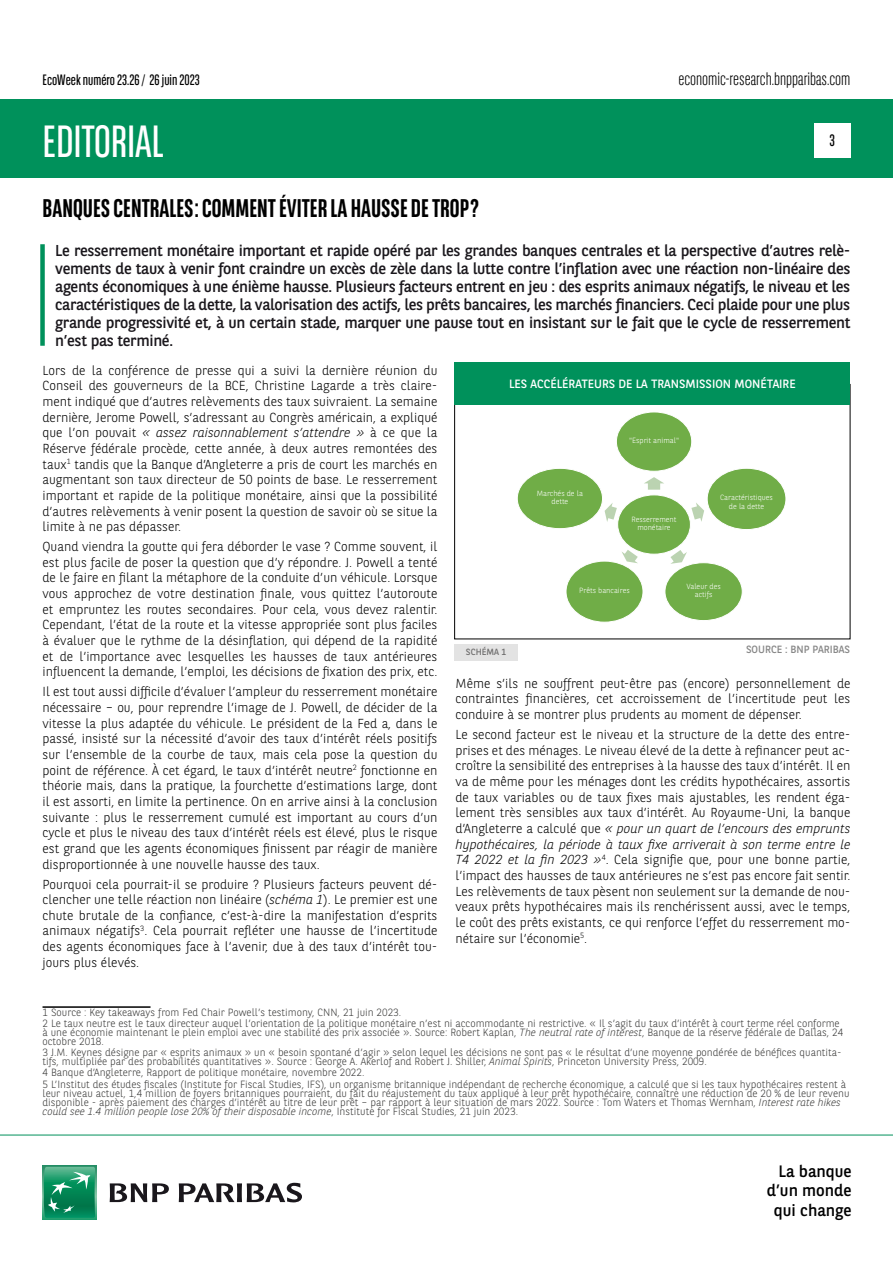
<style>
.page{position:relative;width:893px;height:1263px;background:#fff}
.page>*{position:absolute;margin:0;border:0;box-sizing:border-box;transform-origin:0 0}
.t1{font:45px "BNPP Sans Condensed";color:#fff}
.t2{font:700 25.5px "BNPP Sans Condensed";color:#000}
.t3{font:300 18px "BNPP Sans Condensed";color:#000}
.t4{font:16.5px/19.8px "BNPP Sans";color:#000;text-align:right}
.t5{font:16.5px "BNPP Sans Condensed";color:#000}
.t6{font:15.75px/18px "BNPP Sans";letter-spacing:-.02em;color:#1a171c;text-align:justify}
.t7{font:15px "BNPP Sans Condensed";color:#000}
.t8{font:300 13.05px/15.6px "BNPP Sans";color:#000;text-align:justify}
.t9{font:12px "BNPP Sans";color:#fff}
.t10{font:300 10.5px/9px "BNPP Sans";color:#3c3c3b}
.t11{font:10.5px "BNPP Sans";color:#878787}
.t12{font:9px "BNPP Sans";color:#706f6f}
.t13{font:300 7.5px/8.1px "BNPP Rounded";letter-spacing:-.005em;color:#fff;text-align:center}
.s1{font-style:italic}
</style>
<div class="page">
<div style="left:1px;top:99px;width:892px;height:78px;background:#00915b"></div>
<svg style="left:43px;top:1166px;width:53px;height:53px"></svg>
<svg style="left:44px;top:1167px;width:51px;height:51px;background:#26996e"></svg>
<svg style="left:110px;top:1183px;width:59px;height:19px"></svg>
<svg style="left:179px;top:1183px;width:123px;height:19px"></svg>
<hr style="left:0;top:1135px;width:893px;height:1px;background:#00915b">
<div style="left:814px;top:123px;width:36px;height:34px;background:#fff"></div>
<hr style="left:43px;top:1006px;width:108px;height:2px;background:#000">
<div style="left:40px;top:244px;width:5px;height:102px;background:#00915b"></div>
<div style="left:454px;top:644px;width:64px;height:16px;background:#e3e3e3"></div>
<div style="left:618px;top:495px;width:72px;height:59px;background:#70ad47;border-radius:50%"></div>
<div style="left:617px;top:495px;width:74px;height:59px;border:1px solid #fff;border-radius:50%"></div>
<svg style="left:644px;top:477px;width:20px;height:13px"></svg>
<div style="left:616px;top:412px;width:76px;height:59px;background:#70ad47;border-radius:50%"></div>
<div style="left:616px;top:412px;width:76px;height:59px;border:1px solid #fff;border-radius:50%"></div>
<svg style="left:690px;top:503px;width:14px;height:20px"></svg>
<div style="left:707px;top:468px;width:79px;height:61px;background:#70ad47;border-radius:50%"></div>
<div style="left:707px;top:468px;width:79px;height:62px;border:1px solid #fff;border-radius:50%"></div>
<svg style="left:667px;top:548px;width:23px;height:18px"></svg>
<div style="left:665px;top:563px;width:77px;height:57px;background:#70ad47;border-radius:50%"></div>
<div style="left:665px;top:562px;width:77px;height:59px;border:1px solid #fff;border-radius:50%"></div>
<svg style="left:622px;top:547px;width:19px;height:17px"></svg>
<div style="left:566px;top:561px;width:77px;height:61px;background:#70ad47;border-radius:50%"></div>
<div style="left:566px;top:561px;width:77px;height:61px;border:1px solid #fff;border-radius:50%"></div>
<svg style="left:604px;top:503px;width:14px;height:20px"></svg>
<div style="left:517px;top:468px;width:85px;height:61px;background:#70ad47;border-radius:50%"></div>
<div style="left:517px;top:468px;width:86px;height:61px;border:1px solid #fff;border-radius:50%"></div>
<div style="left:455px;top:362px;width:395px;height:43px;background:#00915b"></div>
<p class="t7" style="left:43px;top:70px;width:159px">EcoWeek numéro 23.26 / 26 juin 2023</p>
<h3 class="t3" style="left:678px;top:67px;width:174px">economic-research.bnpparibas.com</h3>
<h1 class="t1" style="left:43px;top:113px;width:123px">EDITORIAL</h1>
<h2 class="t2" style="left:43px;top:193px;width:438px">BANQUES CENTRALES : COMMENT ÉVITER LA HAUSSE DE TROP ?</h2>
<p class="t5" style="left:829px;top:130px;width:7px">3</p>
<p class="t6" style="left:55px;top:241px;width:797px">Le resserrement monétaire important et rapide opéré par les grandes banques centrales et la perspective d’autres relè&shy;vements de taux à venir font craindre un excès de zèle dans la lutte contre l’inflation avec une réaction non-linéaire des agents économiques à une énième hausse. Plusieurs facteurs entrent en jeu : des esprits animaux négatifs, le niveau et les caractéristiques de la dette, la valorisation des actifs, les prêts bancaires, les marchés financiers. Ceci plaide pour une plus grande progressivité et, à un certain stade, marquer une pause tout en insistant sur le fait que le cycle de resserrement n’est pas terminé.</p>
<p class="t8" style="left:43px;top:362px;width:396px">Lors de la conférence de presse qui a suivi la dernière réunion du Conseil des gouverneurs de la BCE, Christine Lagarde a très claire&shy;ment indiqué que d’autres relèvements des taux suivraient. La semaine dernière, Jerome Powell, s’adressant au Congrès américain, a expliqué que l’on pouvait <span class="s1">« assez raisonnablement s’attendre »</span> à ce que la Réserve fédérale procède, cette année, à deux autres remontées des taux<sup>1</sup> tandis que la Banque d’Angleterre a pris de court les marchés en augmentant son taux directeur de 50 points de base. Le resserrement important et rapide de la politique monétaire, ainsi que la possibilité d’autres relèvements à venir posent la question de savoir où se situe la limite à ne pas dépasser.</p>
<p class="t8" style="left:43px;top:538px;width:396px">Quand viendra la goutte qui fera déborder le vase ? Comme souvent, il est plus facile de poser la question que d’y répondre. J. Powell a tenté de le faire en filant la métaphore de la conduite d’un véhicule. Lorsque vous approchez de votre destination finale, vous quittez l’autoroute et empruntez les routes secondaires. Pour cela, vous devez ralentir.<br>Cependant, l’état de la route et la vitesse appropriée sont plus faciles à évaluer que le rythme de la désinflation, qui dépend de la rapidité et de l’importance avec lesquelles les hausses de taux antérieures influencent la demande, l’emploi, les décisions de fixation des prix, etc.</p>
<p class="t8" style="left:43px;top:683px;width:396px">Il est tout aussi difficile d’évaluer l’ampleur du resserrement monétaire nécessaire – ou, pour reprendre l’image de J. Powell, de décider de la vitesse la plus adaptée du véhicule. Le président de la Fed a, dans le passé, insisté sur la nécessité d’avoir des taux d’intérêt réels positifs sur l’ensemble de la courbe de taux, mais cela pose la question du point de référence. À cet égard, le taux d’intérêt neutre<sup>2</sup> fonctionne en théorie mais, dans la pratique, la fourchette d’estimations large, dont il est assorti, en limite la pertinence. On en arrive ainsi à la conclusion suivante : plus le resserrement cumulé est important au cours d’un cycle et plus le niveau des taux d’intérêt réels est élevé, plus le risque est grand que les agents économiques finissent par réagir de manière disproportionnée à une nouvelle hausse des taux.</p>
<p class="t8" style="left:43px;top:875px;width:396px">Pourquoi cela pourrait-il se produire ? Plusieurs facteurs peuvent dé&shy;clencher une telle réaction non linéaire (<span class="s1">schéma 1</span>). Le premier est une chute brutale de la confiance, c’est-à-dire la manifestation d’esprits animaux négatifs<sup>3</sup>. Cela pourrait refléter une hausse de l’incertitude des agents économiques face à l’avenir, due à des taux d’intérêt tou&shy;jours plus élevés.</p>
<p class="t9" style="left:509px;top:376px;width:288px">LES ACCÉLÉRATEURS DE LA TRANSMISSION MONÉTAIRE</p>
<p class="t13" style="left:629px;top:436px;width:52px">"Esprit animal"</p>
<p class="t13" style="left:537px;top:489px;width:48px">Marchés de la dette</p>
<p class="t13" style="left:720px;top:494px;width:54px">Caractéristiques de la dette</p>
<p class="t13" style="left:631px;top:515px;width:46px">Resserrement monétaire</p>
<p class="t13" style="left:686px;top:582px;width:36px">Valeur des actifs</p>
<p class="t13" style="left:579px;top:587px;width:52px">Prêts bancaires</p>
<p class="t11" style="left:746px;top:642px;width:106px">SOURCE : BNP PARIBAS</p>
<p class="t12" style="left:466px;top:646px;width:42px">SCHÉMA 1</p>
<p class="t8" style="left:455px;top:675px;width:396px">Même s’ils ne souffrent peut-être pas (encore) personnellement de contraintes financières, cet accroissement de l’incertitude peut les conduire à se montrer plus prudents au moment de dépenser.</p>
<p class="t8" style="left:455px;top:726px;width:396px">Le second facteur est le niveau et la structure de la dette des entre&shy;prises et des ménages. Le niveau élevé de la dette à refinancer peut ac&shy;croître la sensibilité des entreprises à la hausse des taux d’intérêt. Il en va de même pour les ménages dont les crédits hypothécaires, assortis de taux variables ou de taux fixes mais ajustables, les rendent éga&shy;lement très sensibles aux taux d’intérêt. Au Royaume-Uni, la banque d’Angleterre a calculé que <span class="s1">« pour un quart de l’encours des emprunts hypothécaires, la période à taux fixe arriverait à son terme entre le T4 2022 et la fin 2023 »</span><sup>4</sup>. Cela signifie que, pour une bonne partie, l’impact des hausses de taux antérieures ne s’est pas encore fait sentir.<br>Les relèvements de taux pèsent non seulement sur la demande de nou&shy;veaux prêts hypothécaires mais ils renchérissent aussi, avec le temps, le coût des prêts existants, ce qui renforce l’effet du resserrement mo&shy;nétaire sur l’économie<sup>5</sup>.</p>
<p class="t10" style="left:43px;top:1006px;width:799px;line-height:11.1px">1 Source : Key takeaways from Fed Chair Powell’s testimony, CNN, 21 juin 2023.<br>2 Le taux neutre est le taux directeur auquel l’orientation de la politique monétaire n’est ni accommodante ni restrictive. « Il s’agit du taux d’intérêt à court terme réel conforme</p>
<p class="t10" style="left:43px;top:1027px;width:802px">à une économie maintenant le plein emploi avec une stabilité des prix associée ». Source: Robert Kaplan, <span class="s1">The neutral rate of interest</span>, Banque de la réserve fédérale de Dallas, 24 octobre 2018.</p>
<p class="t10" style="left:43px;top:1048px;width:801px">3 J.M. Keynes désigne par « esprits animaux » un « besoin spontané d’agir » selon lequel les décisions ne sont pas « le résultat d’une moyenne pondérée de bénéfices quantita&shy;tifs, multipliée par des probabilités quantitatives ». Source : George A. Akerlof and Robert J. Shiller, <span class="s1">Animal Spirits</span>, Princeton University Press, 2009.</p>
<p class="t10" style="left:43px;top:1067px;width:805px;line-height:11.1px">4 Banque d’Angleterre, Rapport de politique monétaire, novembre 2022.<br>5 L’Institut des études fiscales (Institute for Fiscal Studies, IFS), un organisme britannique indépendant de recherche économique, a calculé que si les taux hypothécaires restent à</p>
<p class="t10" style="left:43px;top:1088px;width:808px">leur niveau actuel, 1,4 million de foyers britanniques pourraient, du fait du réajustement du taux appliqué à leur prêt hypothécaire, connaître une réduction de 20 % de leur revenu disponible - après paiement des charges d’intérêt au titre de leur prêt – par rapport à leur situation de mars 2022. Source : Tom Waters et Thomas Wernham, <span class="s1">Interest rate hikes could see 1.4 million people lose 20% of their disposable income</span>, Institute for Fiscal Studies, 21 juin 2023.</p>
<p class="t4" style="left:767px;top:1160px;width:86px">La banque d’un monde qui change</p>
</div>
